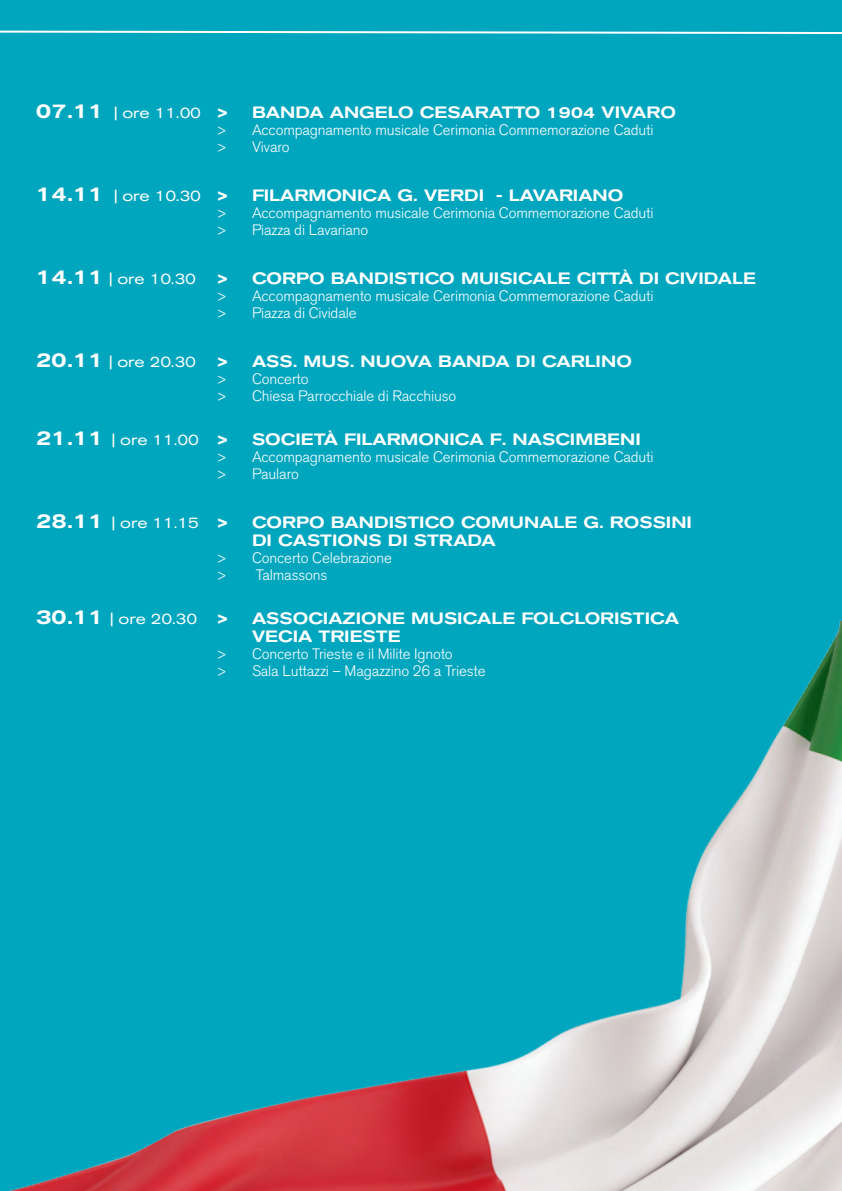
<style>
.page{position:relative;width:842px;height:1191px;background:#00a5be}
.page>*{position:absolute;margin:0;border:0;box-sizing:border-box;transform-origin:0 0}
.t1{font:500 expanded 16.3px/17.5px "Akzidenz Grotesk BQ";color:#fff}
.t2{font:300 15px/17px "Akzidenz Grotesk BQ";letter-spacing:-.01em;color:#fff}
.t3{font:expanded 14.9px "Akzidenz Grotesk BQ";color:#fff}
.s1{font-weight:500;font-size:20.7px}
.s2{font-weight:500;font-size:16.3px}
</style>
<div class="page">
<svg style="left:0;top:30px;width:842px;height:4px"></svg>
<img style="left:9px;top:620px;width:833px;height:571px">
<p class="t3" style="left:36px;top:104px;width:194px"><span class="s1">07.11</span> | ore 11.00 <span class="s2">&gt;</span></p>
<p class="t1" style="left:252px;top:103px;width:425px">BANDA ANGELO CESARATTO 1904 VIVARO</p>
<p class="t2" style="left:216px;top:121px;width:439px">&gt; Accompagnamento musicale Cerimonia Commemorazione Caduti &gt; Vivaro</p>
<p class="t3" style="left:36px;top:187px;width:194px"><span class="s1">14.11</span> | ore 10.30 <span class="s2">&gt;</span></p>
<p class="t1" style="left:252px;top:186px;width:373px">FILARMONICA G. VERDI - LAVARIANO</p>
<p class="t2" style="left:216px;top:204px;width:439px">&gt; Accompagnamento musicale Cerimonia Commemorazione Caduti &gt; Piazza di Lavariano</p>
<p class="t3" style="left:36px;top:270px;width:194px"><span class="s1">14.11</span> | ore 10.30 <span class="s2">&gt;</span></p>
<p class="t1" style="left:252px;top:269px;width:505px">CORPO BANDISTICO MUISICALE CITTÀ DI CIVIDALE</p>
<p class="t2" style="left:216px;top:287px;width:439px">&gt; Accompagnamento musicale Cerimonia Commemorazione Caduti &gt; Piazza di Cividale</p>
<p class="t3" style="left:36px;top:353px;width:194px"><span class="s1">20.11</span> | ore 20.30 <span class="s2">&gt;</span></p>
<p class="t1" style="left:252px;top:352px;width:381px">ASS. MUS. NUOVA BANDA DI CARLINO</p>
<p class="t2" style="left:216px;top:370px;width:242px">&gt; Concerto<br>&gt; Chiesa Parrocchiale di Racchiuso</p>
<p class="t3" style="left:36px;top:431px;width:194px"><span class="s1">21.11</span> | ore 11.00 <span class="s2">&gt;</span></p>
<p class="t1" style="left:252px;top:431px;width:390px">SOCIETÀ FILARMONICA F. NASCIMBENI</p>
<p class="t2" style="left:216px;top:449px;width:439px">&gt; Accompagnamento musicale Cerimonia Commemorazione Caduti &gt; Paularo</p>
<p class="t3" style="left:36px;top:514px;width:194px"><span class="s1">28.11</span> | ore 11.15 <span class="s2">&gt;</span></p>
<p class="t1" style="left:252px;top:514px;width:441px">CORPO BANDISTICO COMUNALE G. ROSSINI<br>DI CASTIONS DI STRADA</p>
<p class="t2" style="left:216px;top:549px;width:177px">&gt; Concerto Celebrazione &gt; Talmassons</p>
<p class="t3" style="left:36px;top:610px;width:194px"><span class="s1">30.11</span> | ore 20.30 <span class="s2">&gt;</span></p>
<p class="t1" style="left:252px;top:610px;width:428px">ASSOCIAZIONE MUSICALE FOLCLORISTICA<br>VECIA TRIESTE</p>
<p class="t2" style="left:216px;top:645px;width:271px">&gt; Concerto Trieste e il Milite Ignoto<br>&gt; Sala Luttazzi – Magazzino 26 a Trieste</p>
</div>
